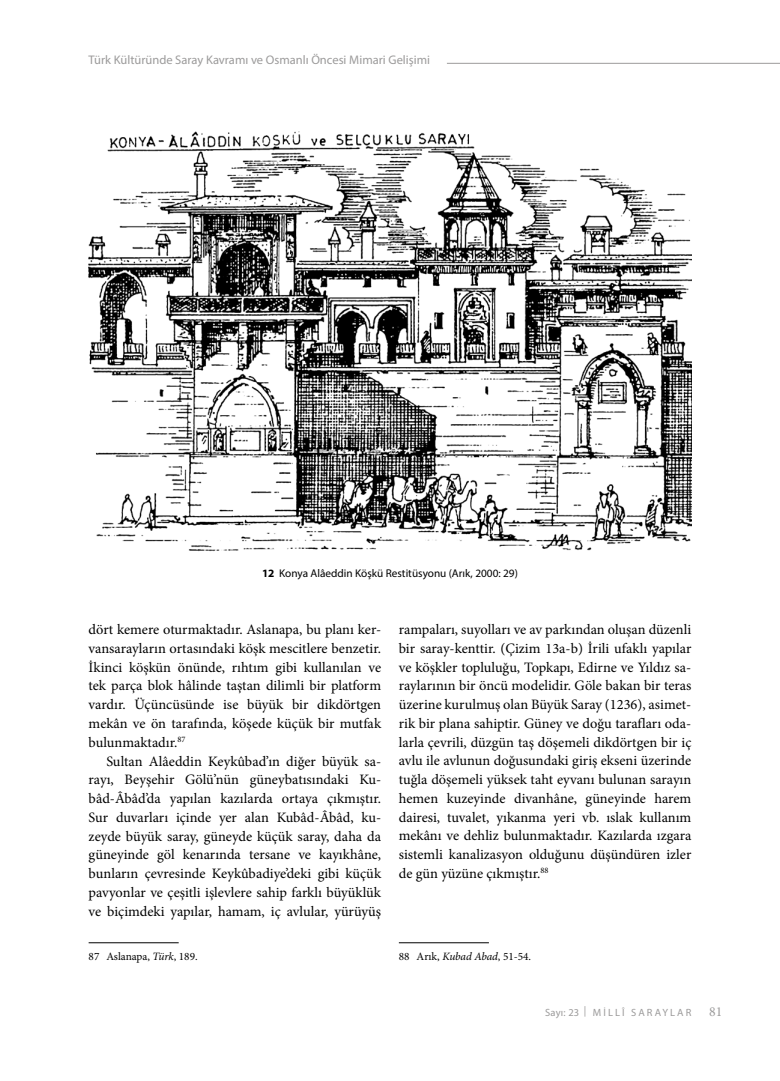
<style>
.page{position:relative;width:780px;height:1081px;background:#fff}
.page>*{position:absolute;margin:0;border:0;box-sizing:border-box;transform-origin:0 0}
.t1{font:14.38px/18.8px "Minion Pro";color:#000;text-align:justify}
.t2{font:13.75px "Minion Pro";color:#9c9b9b}
.t3{font:12.5px "Myriad Pro";color:#9c9b9b}
.t4{font:11.25px "Myriad Pro";color:#000}
.t5{font:11.25px "Minion Pro";color:#000}
.t6{font:10.5px "Myriad Pro";letter-spacing:.2em;color:#9c9b9b}
.s1{font-weight:700}
.s2{font-style:italic}
</style>
<div class="page">
<hr style="left:447px;top:63px;width:333px;height:1px;background:#9c9b9b">
<hr style="left:89px;top:942px;width:90px;height:1px;background:#000">
<hr style="left:399px;top:942px;width:90px;height:1px;background:#000">
<img style="left:89px;top:131px;width:602px;height:421px">
<p class="t3" style="left:89px;top:52px;width:343px">Türk Kültüründe Saray Kavramı ve Osmanlı Öncesi Mimari Gelişimi</p>
<p class="t4" style="left:262px;top:566px;width:257px"><span class="s1">12</span> Konya Alâeddin Köşkü Restitüsyonu (Arık, 2000: 29)</p>
<p class="t1" style="left:89px;top:620px;width:294px">dört kemere oturmaktadır. Aslanapa, bu planı ker&shy;vansarayların ortasındaki köşk mescitlere benzetir.<br>İkinci köşkün önünde, rıhtım gibi kullanılan ve tek parça blok hâlinde taştan dilimli bir platform vardır. Üçüncüsünde ise büyük bir dikdörtgen mekân ve ön tarafında, köşede küçük bir mutfak bulunmaktadır.<sup>87</sup></p>
<p class="t1" style="left:89px;top:751px;width:294px;text-indent:18px">Sultan Alâeddin Keykûbad’ın diğer büyük sa&shy;rayı, Beyşehir Gölü’nün güneybatısındaki Ku&shy;bâd-Âbâd’da yapılan kazılarda ortaya çıkmıştır.<br>Sur duvarları içinde yer alan Kubâd-Âbâd, ku&shy;zeyde büyük saray, güneyde küçük saray, daha da güneyinde göl kenarında tersane ve kayıkhâne, bunların çevresinde Keykûbadiye’deki gibi küçük pavyonlar ve çeşitli işlevlere sahip farklı büyüklük ve biçimdeki yapılar, hamam, iç avlular, yürüyüş</p>
<p class="t5" style="left:89px;top:949px;width:110px">87 Aslanapa, <span class="s2">Türk</span>, 189.</p>
<p class="t1" style="left:399px;top:620px;width:294px">rampaları, suyolları ve av parkından oluşan düzenli bir saray-kenttir. (Çizim 13a-b) İrili ufaklı yapılar ve köşkler topluluğu, Topkapı, Edirne ve Yıldız sa&shy;raylarının bir öncü modelidir. Göle bakan bir teras üzerine kurulmuş olan Büyük Saray (1236), asimet&shy;rik bir plana sahiptir. Güney ve doğu tarafları oda&shy;larla çevrili, düzgün taş döşemeli dikdörtgen bir iç avlu ile avlunun doğusundaki giriş ekseni üzerinde tuğla döşemeli yüksek taht eyvanı bulunan sarayın hemen kuzeyinde divanhâne, güneyinde harem dairesi, tuvalet, yıkanma yeri vb. ıslak kullanım mekânı ve dehliz bulunmaktadır. Kazılarda ızgara sistemli kanalizasyon olduğunu düşündüren izler de gün yüzüne çıkmıştır.<sup>88</sup></p>
<p class="t5" style="left:399px;top:949px;width:134px">88 Arık, <span class="s2">Kubad Abad</span>, 51-54.</p>
<p class="t6" style="left:545px;top:1006px;width:148px">Sayı: 23 | MİLLÎ SARAYLAR</p>
<p class="t2" style="left:709px;top:1003px;width:15px">81</p>
</div>
